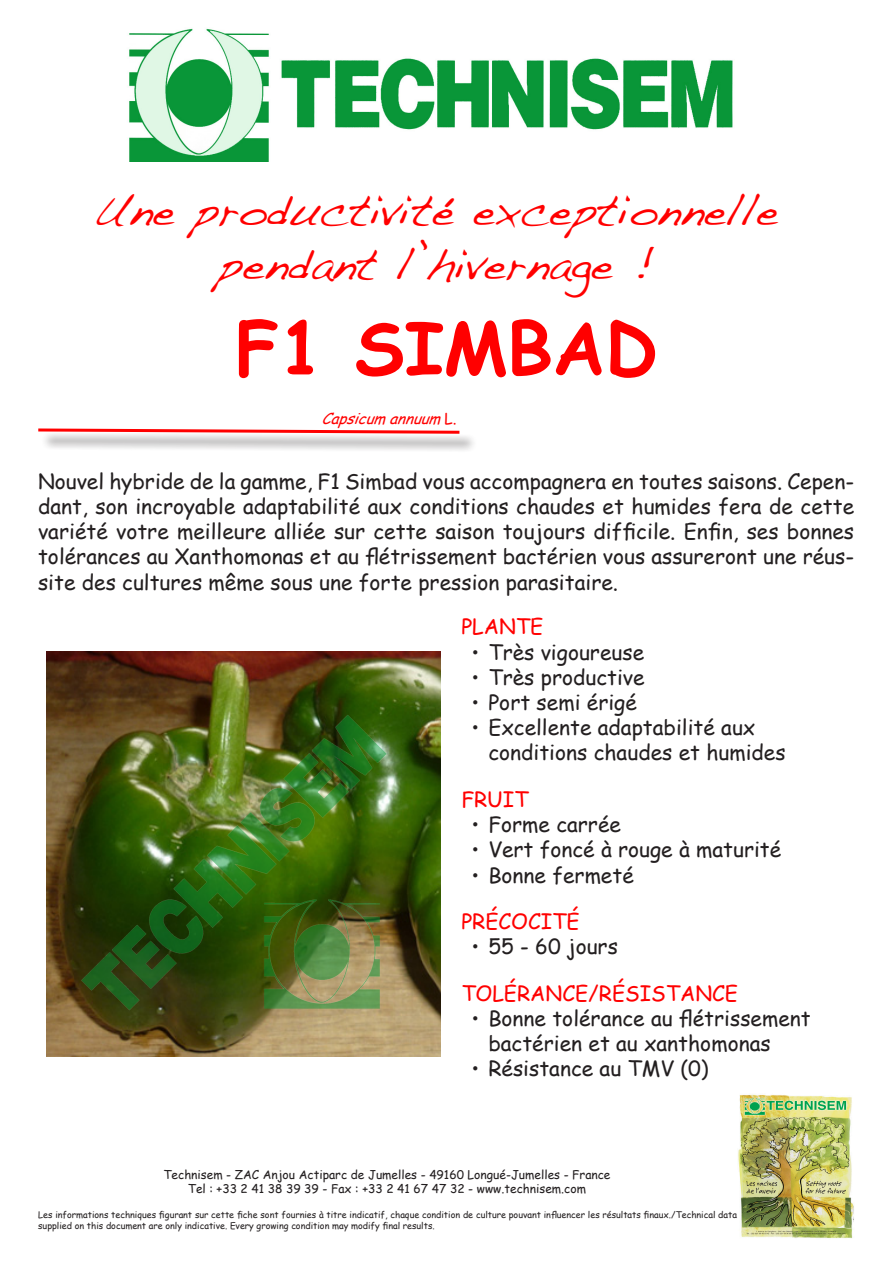
<style>
.page{position:relative;width:893px;height:1263px;background:#fff}
.page>*{position:absolute;margin:0;border:0;box-sizing:border-box;transform-origin:0 0}
.t1{font:700 72px "Comic Sans MS";color:#f00}
.t2{font:45px/54px "Handwriting Dakota";color:#f00;text-align:center}
.t3{font:21px/25.2px "Comic Sans MS";color:#231f20}
.t4{font:21px "Comic Sans MS";color:#f00}
.t5{font:italic 15px "Comic Sans MS";color:#f00}
.t6{font:12px "Comic Sans MS";color:#231f20}
.t7{font:9px/10.8px "Comic Sans MS";color:#231f20}
.s1{font-style:normal}
</style>
<div class="page">
<img style="left:129px;top:28px;width:604px;height:134px">
<img style="left:738px;top:1094px;width:116px;height:144px">
<div style="left:41px;top:431px;width:436px;height:21px;background:#231f20;opacity:.75"></div>
<svg style="left:38px;top:428px;width:424px;height:7px"></svg>
<img style="left:47px;top:651px;width:393px;height:405px">
<img style="left:78px;top:712px;width:312px;height:307px">
<p class="t2" style="left:94px;top:183px;width:686px">Une productivité exceptionnelle pendant l’hivernage !</p>
<p class="t1" style="left:236px;top:295px;width:423px">F1 SIMBAD</p>
<p class="t5" style="left:321px;top:408px;width:136px">Capsicumannuum<span class="s1">L .</span></p>
<p class="t3" style="left:38px;top:468px;width:818px;text-align:justify">Nouvel hybride de la gamme, F1 Simbad vous accompagnera en toutes saisons. Cepen&shy;dant, son incroyable adaptabilité aux conditions chaudes et humides fera de cette variété votre meilleure alliée sur cette saison toujours difficile. Enfin, ses bonnes tolérances au Xanthomonas et au flétrissement bactérien vous assureront une réus&shy;site des cultures même sous une forte pression parasitaire.</p>
<p class="t4" style="left:461px;top:611px;width:84px">PLANTE</p>
<p class="t3" style="left:471px;top:639px;width:174px">• Très vigoureuse</p>
<p class="t3" style="left:471px;top:664px;width:175px">• Très productive</p>
<p class="t3" style="left:471px;top:689px;width:167px">• Port semi érigé</p>
<p class="t3" style="left:488px;top:714px;width:299px;text-indent:-17px">• Excellente adaptabilité aux conditions chaudes et humides</p>
<p class="t4" style="left:461px;top:784px;width:69px">FRUIT</p>
<p class="t3" style="left:471px;top:811px;width:151px">• Forme carrée</p>
<p class="t3" style="left:471px;top:836px;width:311px">• Vert foncé à rouge à maturité</p>
<p class="t3" style="left:471px;top:862px;width:164px">• Bonne fermeté</p>
<p class="t4" style="left:461px;top:906px;width:120px">PRÉCOCITÉ</p>
<p class="t3" style="left:471px;top:933px;width:148px">• 55 - 60 jours</p>
<p class="t4" style="left:461px;top:977px;width:278px">TOLÉRANCE/RÉSISTANCE</p>
<p class="t3" style="left:488px;top:1005px;width:324px;text-indent:-17px">• Bonne tolérance au flétrissement bactérien et au xanthomonas</p>
<p class="t3" style="left:471px;top:1055px;width:239px">• Résistance au TMV (0)</p>
<p class="t6" style="left:163px;top:1166px;width:449px">Technisem - ZAC Anjou Actiparc de Jumelles - 49160 Longué-Jumelles - France</p>
<p class="t6" style="left:188px;top:1180px;width:400px">Tel : +33 2 41 38 39 39 - Fax : +33 2 41 67 47 32 - www.technisem.com</p>
<p class="t7" style="left:38px;top:1209px;width:700px">Les informations techniques figurant sur cette fiche sont fournies à titre indicatif, chaque condition de culture pouvant influencer les résultats finaux./Technical data supplied on this document are only indicative. Every growing condition may modify final results.</p>
</div>
